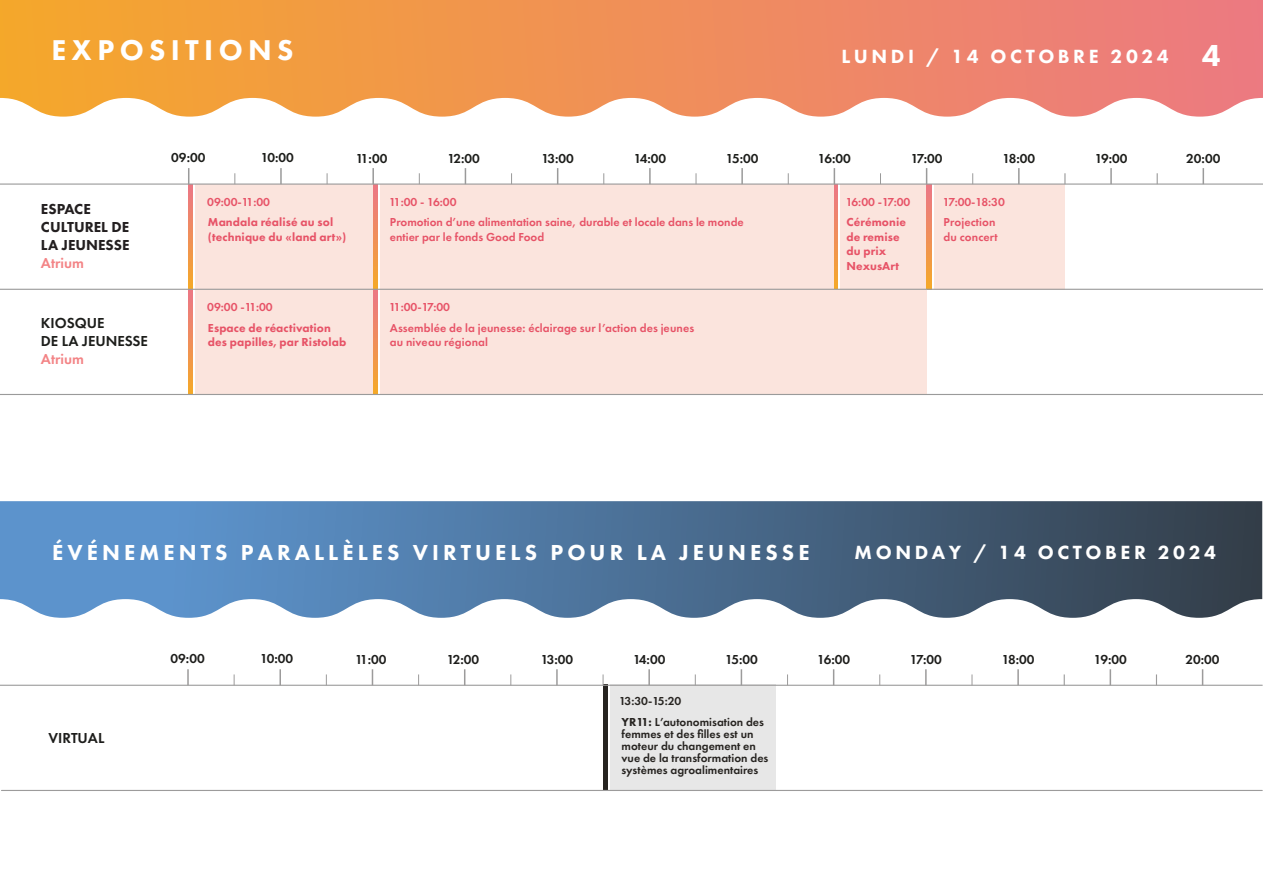
<style>
.page{position:relative;width:1263px;height:893px;background:#fff}
.page>*{position:absolute;margin:0;border:0;box-sizing:border-box;transform-origin:0 0}
.t1{font:800 29.7px "Futura PT";letter-spacing:.18em;color:#fff}
.t2{font:800 22.5px "Futura PT";letter-spacing:.18em;color:#fff}
.t3{font:800 19.8px "Futura PT";letter-spacing:.18em;color:#fff}
.t4{font:800 15px/18px "Futura PT";color:#231f20}
.t5{font:600 15px/18px "Futura PT";color:#1c1d1a}
.t6{font:600 15px "Futura PT";color:#f38486}
.t7{font:600 15px "Futura PT";color:#1d1d1b}
.t8{font:600 13.5px "Futura PT";color:#1c1d1a}
.t9{font:600 13.5px "Futura PT";color:#1d1d1b}
.t10{font:600 12px/20.1px "Futura PT";color:#e75367}
.t11{font:600 12px/12px "Futura PT";color:#272421}
.t12{font:800 12px/14.4px "Futura PT";letter-spacing:.01em;color:#e75367}
.s1{font-size:31.5px}
.s2{font-weight:800}
</style>
<div class="page">
<div style="left:834px;top:184px;width:93px;height:105px;background:#fbe4dd"></div>
<svg style="left:834px;top:185px;width:4px;height:104px"></svg>
<hr style="left:838px;top:184px;width:2px;height:105px;background:#fff">
<div style="left:188px;top:184px;width:184px;height:105px;background:#fbe4dd"></div>
<svg style="left:188px;top:185px;width:5px;height:104px"></svg>
<hr style="left:193px;top:184px;width:2px;height:105px;background:#fff">
<div style="left:376px;top:184px;width:458px;height:105px;background:#fbe4dd"></div>
<svg style="left:373px;top:185px;width:5px;height:104px"></svg>
<hr style="left:378px;top:184px;width:2px;height:105px;background:#fff">
<div style="left:930px;top:184px;width:135px;height:105px;background:#fbe4dd"></div>
<svg style="left:927px;top:185px;width:5px;height:104px"></svg>
<hr style="left:932px;top:184px;width:1px;height:105px;background:#fff">
<div style="left:195px;top:289px;width:178px;height:105px;background:#fbe4dd"></div>
<svg style="left:188px;top:290px;width:5px;height:104px"></svg>
<div style="left:377px;top:289px;width:550px;height:105px;background:#fbe4dd"></div>
<svg style="left:373px;top:290px;width:5px;height:104px"></svg>
<hr style="left:378px;top:289px;width:2px;height:105px;background:#fff">
<svg style="left:0;top:0;width:1263px;height:117px;background:#f19964"></svg>
<hr style="left:0;top:183px;width:1263px;height:2px;background:#9a9a9a">
<hr style="left:0;top:289px;width:1263px;height:1px;background:#9a9a9a">
<hr style="left:0;top:394px;width:1263px;height:1px;background:#9a9a9a">
<svg style="left:280px;top:168px;width:2px;height:16px"></svg>
<svg style="left:188px;top:168px;width:1px;height:15px"></svg>
<svg style="left:372px;top:168px;width:2px;height:16px"></svg>
<svg style="left:465px;top:168px;width:1px;height:15px"></svg>
<svg style="left:557px;top:168px;width:1px;height:15px"></svg>
<svg style="left:649px;top:168px;width:2px;height:16px"></svg>
<svg style="left:741px;top:168px;width:2px;height:16px"></svg>
<svg style="left:834px;top:168px;width:1px;height:15px"></svg>
<svg style="left:926px;top:168px;width:1px;height:15px"></svg>
<svg style="left:1018px;top:168px;width:1px;height:15px"></svg>
<svg style="left:1110px;top:168px;width:2px;height:16px"></svg>
<svg style="left:1202px;top:168px;width:2px;height:16px"></svg>
<svg style="left:0;top:501px;width:1262px;height:117px;background:#58799c"></svg>
<div style="left:606px;top:685px;width:169px;height:105px;background:#e7e7e7"></div>
<div style="left:603px;top:685px;width:5px;height:105px;background:#272421"></div>
<hr style="left:608px;top:685px;width:2px;height:105px;background:#fff">
<svg style="left:279px;top:669px;width:2px;height:16px"></svg>
<svg style="left:187px;top:669px;width:2px;height:16px"></svg>
<svg style="left:372px;top:669px;width:1px;height:16px"></svg>
<svg style="left:464px;top:669px;width:1px;height:16px"></svg>
<svg style="left:556px;top:669px;width:2px;height:16px"></svg>
<svg style="left:648px;top:669px;width:2px;height:16px"></svg>
<svg style="left:741px;top:669px;width:1px;height:16px"></svg>
<svg style="left:833px;top:669px;width:1px;height:16px"></svg>
<svg style="left:925px;top:669px;width:2px;height:16px"></svg>
<svg style="left:1017px;top:669px;width:2px;height:16px"></svg>
<svg style="left:1109px;top:669px;width:2px;height:16px"></svg>
<svg style="left:1202px;top:669px;width:1px;height:16px"></svg>
<hr style="left:0;top:685px;width:1262px;height:1px;background:#9c9b9b">
<hr style="left:2px;top:790px;width:1260px;height:1px;background:#9c9b9b">
<h1 class="t1" style="left:51px;top:31px;width:244px">EXPOSITIONS</h1>
<h3 class="t3" style="left:841px;top:44px;width:381px">LUNDI / 14 OCTOBRE 2024 <span class="s1">4</span></h3>
<p class="t4" style="left:41px;top:199px;width:90px">ESPACE<br>CULTUREL DE<br>LA JEUNESSE</p>
<p class="t6" style="left:41px;top:253px;width:44px">Atrium</p>
<p class="t5" style="left:41px;top:314px;width:109px">KIOSQUE<br>DE LA JEUNESSE</p>
<p class="t6" style="left:41px;top:350px;width:44px">Atrium</p>
<p class="t8" style="left:171px;top:149px;width:36px">09:00</p>
<p class="t8" style="left:261px;top:149px;width:35px">10:00</p>
<p class="t8" style="left:356px;top:150px;width:33px">11:00</p>
<p class="t8" style="left:447px;top:150px;width:34px">12:00</p>
<p class="t8" style="left:541px;top:150px;width:34px">13:00</p>
<p class="t8" style="left:634px;top:150px;width:34px">14:00</p>
<p class="t8" style="left:726px;top:150px;width:34px">15:00</p>
<p class="t8" style="left:818px;top:150px;width:34px">16:00</p>
<p class="t8" style="left:911px;top:150px;width:33px">17:00</p>
<p class="t8" style="left:1002px;top:150px;width:34px">18:00</p>
<p class="t8" style="left:1095px;top:150px;width:34px">19:00</p>
<p class="t8" style="left:1186px;top:150px;width:36px">20:00</p>
<p class="t10" style="left:207px;top:192px;width:64px">09:00-11:00</p>
<p class="t12" style="left:208px;top:215px;width:140px">Mandala réalisé au sol (technique du «land art»)</p>
<p class="t10" style="left:207px;top:297px;width:67px">09:00 -11:00</p>
<p class="t12" style="left:208px;top:320px;width:140px">Espace de réactivation des papilles, par Ristolab</p>
<p class="t10" style="left:389px;top:192px;width:356px">11:00 - 16:00<br>Promotion d’une alimentation saine, durable et locale dans le monde</p>
<p class="t10" style="left:390px;top:227px;width:156px">entier par le fonds Good Food</p>
<p class="t10" style="left:389px;top:297px;width:306px">11:00-17:00<br>Assemblée de la jeunesse: éclairage sur l’action des jeunes</p>
<p class="t10" style="left:390px;top:332px;width:100px">au niveau régional</p>
<p class="t10" style="left:846px;top:192px;width:66px">16:00 -17:00</p>
<p class="t12" style="left:846px;top:215px;width:61px">Cérémonie de remise du prix<br>NexusArt</p>
<p class="t10" style="left:943px;top:192px;width:63px">17:00-18:30<br>Projection</p>
<p class="t10" style="left:943px;top:227px;width:56px">du concert</p>
<h2 class="t2" style="left:52px;top:539px;width:759px">ÉVÉNEMENTS PARALLÈLES VIRTUELS POUR LA JEUNESSE</h2>
<h3 class="t3" style="left:854px;top:540px;width:363px">MONDAY / 14 OCTOBER 2024</h3>
<p class="t7" style="left:49px;top:728px;width:57px">VIRTUAL</p>
<p class="t9" style="left:171px;top:650px;width:36px">09:00</p>
<p class="t9" style="left:260px;top:650px;width:35px">10:00</p>
<p class="t9" style="left:355px;top:651px;width:33px">11:00</p>
<p class="t9" style="left:447px;top:651px;width:34px">12:00</p>
<p class="t9" style="left:541px;top:651px;width:34px">13:00</p>
<p class="t9" style="left:633px;top:651px;width:34px">14:00</p>
<p class="t9" style="left:725px;top:651px;width:34px">15:00</p>
<p class="t9" style="left:817px;top:651px;width:34px">16:00</p>
<p class="t9" style="left:910px;top:651px;width:33px">17:00</p>
<p class="t9" style="left:1002px;top:651px;width:34px">18:00</p>
<p class="t9" style="left:1094px;top:651px;width:34px">19:00</p>
<p class="t9" style="left:1185px;top:651px;width:36px">20:00</p>
<p class="t11" style="left:619px;top:691px;width:146px;line-height:21.1px">13:30-15:20<br><span class="s2">YR11:</span> L’autonomisation des</p>
<p class="t11" style="left:621px;top:728px;width:148px">femmes et des filles est un moteur du changement en vue de la transformation des systèmes agroalimentaires</p>
</div>
